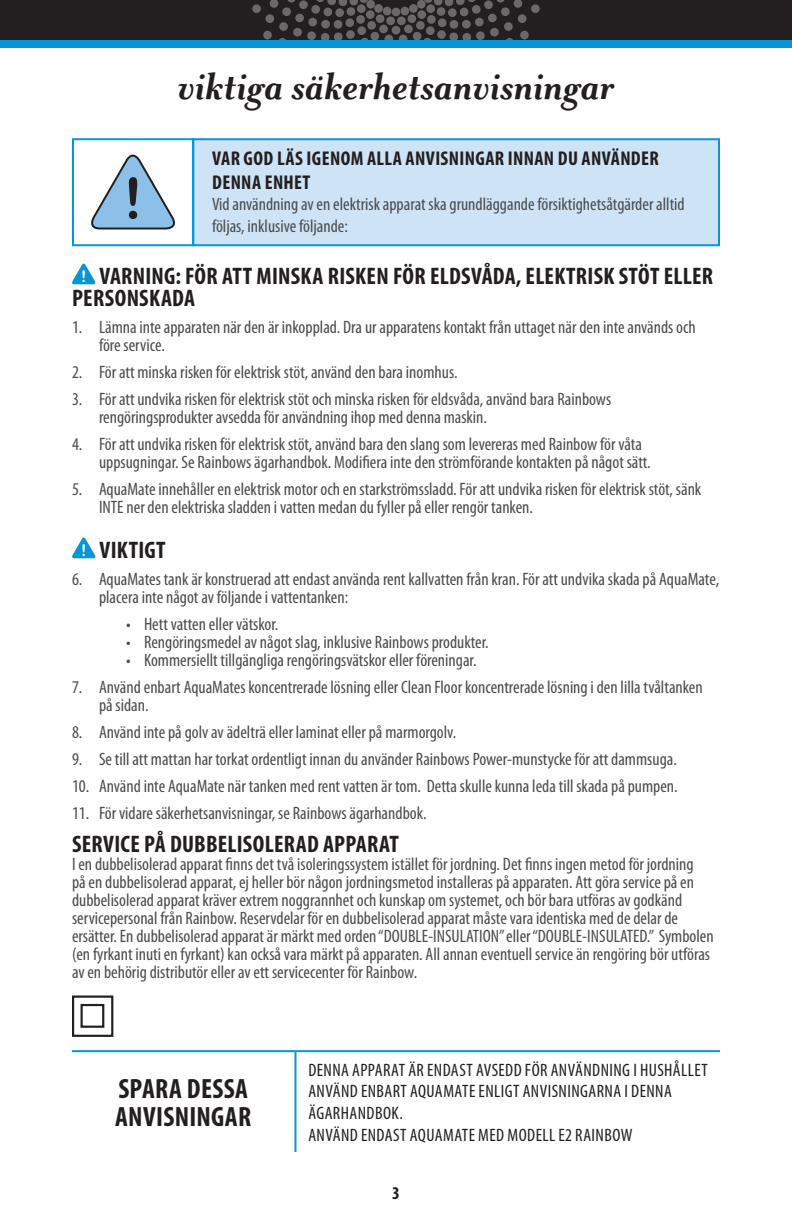
<style>
.page{position:relative;width:792px;height:1224px;background:#fff}
.page>*{position:absolute;margin:0;border:0;box-sizing:border-box;transform-origin:0 0}
.t1{font:56.6px "Arial Rounded MT Bold";color:#231f20}
.t2{font:italic 700 44px "Mrs Eaves";color:#231f20}
.t3{font:700 condensed 28px/28px "Myriad Pro";letter-spacing:.01em;color:#231f20}
.t4{font:700 condensed 24px/22px "Myriad Pro";letter-spacing:.01em;color:#231f20}
.t5{font:700 condensed 20px/24px "Myriad Pro";letter-spacing:.02em;color:#231f20}
.t6{font:condensed 18px/18px "Myriad Pro";color:#4b4c4d}
.t7{font:condensed 18px/21.6px "Myriad Pro";letter-spacing:.025em;color:#231f20}
.t8{font:700 condensed 18px "Myriad Pro";color:#231f20}
.t9{font:16.2px "Arial Rounded MT Bold";color:#fff}
</style>
<div class="page">
<div style="left:0;top:0;width:792px;height:40px;background:#231f20"></div>
<svg style="left:252px;top:0;width:288px;height:40px"></svg>
<div style="left:0;top:40px;width:792px;height:8px;background:#0696d7"></div>
<svg style="left:72px;top:263px;width:24px;height:21px"></svg>
<svg style="left:72px;top:537px;width:24px;height:21px"></svg>
<div style="left:72px;top:996px;width:41px;height:41px;border:2px solid #231f20"></div>
<div style="left:81px;top:1004px;width:23px;height:24px;border:2px solid #231f20"></div>
<hr style="left:72px;top:1050px;width:648px;height:2px;background:#0696d7">
<hr style="left:294px;top:1052px;width:2px;height:100px;background:#0696d7">
<div style="left:192px;top:138px;width:528px;height:108px;background:#cee3f5;border:2px solid #0696d7"></div>
<div style="left:72px;top:138px;width:122px;height:108px;border:2px solid #0696d7"></div>
<svg style="left:91px;top:154px;width:85px;height:76px"></svg>
<p class="t1" style="left:124px;top:165px;width:20px">!</p>
<p class="t2" style="left:177px;top:62px;width:438px">viktiga säkerhetsanvisningar</p>
<p class="t5" style="left:212px;top:146px;width:448px">VAR GOD LÄS IGENOM ALLA ANVISNINGAR INNAN DU ANVÄNDER<br>DENNA ENHET</p>
<p class="t6" style="left:212px;top:193px;width:474px;line-height:21.6px">Vid användning av en elektrisk apparat ska grundläggande försiktighetsåtgärder alltid följas, inklusive följande:</p>
<p class="t4" style="left:72px;top:265px;width:642px;text-indent:27px">VARNING: FÖR ATT MINSKA RISKEN FÖR ELDSVÅDA, ELEKTRISK STÖT ELLER<br>PERSONSKADA</p>
<p class="t6" style="left:99px;top:318px;width:598px;text-indent:-27px">1. Lämna inte apparaten när den är inkopplad. Dra ur apparatens kontakt från uttaget när den inte används och före service.</p>
<p class="t6" style="left:72px;top:363px;width:387px">2. För att minska risken för elektrisk stöt, använd den bara inomhus.</p>
<p class="t6" style="left:99px;top:390px;width:514px;text-indent:-27px">3. För att undvika risken för elektrisk stöt och minska risken för eldsvåda, använd bara Rainbows rengöringsprodukter avsedda för användning ihop med denna maskin.</p>
<p class="t6" style="left:99px;top:435px;width:553px;text-indent:-27px">4. För att undvika risken för elektrisk stöt, använd bara den slang som levereras med Rainbow för våta uppsugningar. Se Rainbows ägarhandbok. Modifiera inte den strömförande kontakten på något sätt.</p>
<p class="t6" style="left:99px;top:480px;width:604px;text-indent:-27px">5. AquaMate innehåller en elektrisk motor och en starkströmssladd. För att undvika risken för elektrisk stöt, sänk<br>INTE ner den elektriska sladden i vatten medan du fyller på eller rengör tanken.</p>
<p class="t9" style="left:81px;top:541px;width:7px">!</p>
<p class="t4" style="left:100px;top:539px;width:68px">VIKTIGT</p>
<p class="t6" style="left:99px;top:570px;width:622px;text-indent:-27px">6. AquaMates tank är konstruerad att endast använda rent kallvatten från kran. För att undvika skada på AquaMate, placera inte något av följande i vattentanken:</p>
<p class="t6" style="left:126px;top:615px;width:154px">• Hett vatten eller vätskor.</p>
<p class="t6" style="left:126px;top:633px;width:364px">• Rengöringsmedel av något slag, inklusive Rainbows produkter.</p>
<p class="t6" style="left:126px;top:651px;width:352px">• Kommersiellt tillgängliga rengöringsvätskor eller föreningar.</p>
<p class="t6" style="left:99px;top:678px;width:605px;text-indent:-27px">7. Använd enbart AquaMates koncentrerade lösning eller Clean Floor koncentrerade lösning i den lilla tvåltanken på sidan.</p>
<p class="t6" style="left:72px;top:723px;width:386px">8. Använd inte på golv av ädelträ eller laminat eller på marmorgolv.</p>
<p class="t6" style="left:72px;top:750px;width:606px">9. Se till att mattan har torkat ordentligt innan du använder Rainbows Power-munstycke för att dammsuga.</p>
<p class="t6" style="left:72px;top:777px;width:607px">10. Använd inte AquaMate när tanken med rent vatten är tom. Detta skulle kunna leda till skada på pumpen.</p>
<p class="t6" style="left:72px;top:804px;width:356px">11. För vidare säkerhetsanvisningar, se Rainbows ägarhandbok.</p>
<p class="t4" style="left:72px;top:833px;width:328px">SERVICE PÅ DUBBELISOLERAD APPARAT</p>
<p class="t6" style="left:72px;top:855px;width:643px">I en dubbelisolerad apparat finns det två isoleringssystem istället för jordning. Det finns ingen metod för jordning<br>på en dubbelisolerad apparat, ej heller bör någon jordningsmetod installeras på apparaten. Att göra service på en dubbelisolerad apparat kräver extrem noggrannhet och kunskap om systemet, och bör bara utföras av godkänd servicepersonal från Rainbow. Reservdelar för en dubbelisolerad apparat måste vara identiska med de delar de ersätter. En dubbelisolerad apparat är märkt med orden “DOUBLE-INSULATION” eller “DOUBLE-INSULATED.” Symbolen (en fyrkant inuti en fyrkant) kan också vara märkt på apparaten. All annan eventuell service än rengöring bör utföras av en behörig distributör eller av ett servicecenter för Rainbow.</p>
<p class="t9" style="left:81px;top:267px;width:7px">!</p>
<p class="t3" style="left:115px;top:1074px;width:137px">SPARA DESSA<br>ANVISNINGAR</p>
<p class="t7" style="left:308px;top:1059px;width:401px">DENNA APPARAT ÄR ENDAST AVSEDD FÖR ANVÄNDNING I HUSHÅLLET</p>
<p class="t7" style="left:308px;top:1080px;width:365px">ANVÄND ENBART AQUAMATE ENLIGT ANVISNINGARNA I DENNA<br>ÄGARHANDBOK.</p>
<p class="t7" style="left:308px;top:1124px;width:326px">ANVÄND ENDAST AQUAMATE MED MODELL E2 RAINBOW</p>
<p class="t8" style="left:392px;top:1181px;width:9px">3</p>
</div>
